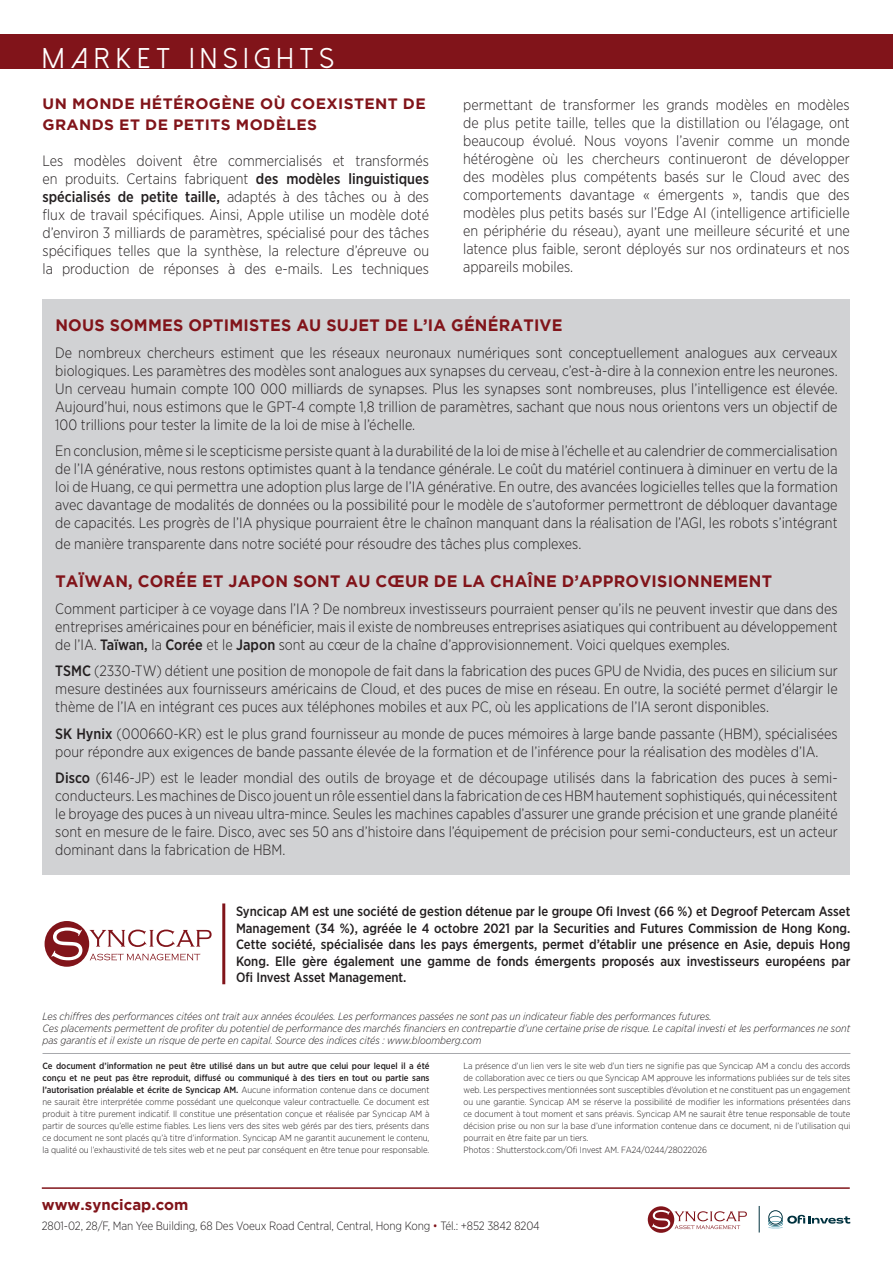
<style>
.page{position:relative;width:893px;height:1263px;background:#fff}
.page>*{position:absolute;margin:0;border:0;box-sizing:border-box;transform-origin:0 0}
.t1{font:28.5px "Dolce Vita";letter-spacing:.25em;color:#fff}
.t2{font:700 16.5px "Gotham";letter-spacing:.015em;color:#81141a}
.t3{font:300 15px/18px "Gotham Narrow";color:#231f20;text-align:justify}
.t4{font:700 15px/21px "Gotham";letter-spacing:.025em;color:#81141a}
.t5{font:700 15px "Gotham";color:#81141a}
.t6{font:500 13.5px/16.5px "Gotham Narrow";color:#231f20;text-align:justify}
.t7{font:300 12px "Gotham Narrow";letter-spacing:-.01em;color:#231f20}
.t8{font:italic 300 10.5px/12px "Gotham Narrow";color:#231f20}
.t9{font:300 9px/12px "Gotham Narrow";color:#231f20;text-align:justify}
.s1{font-weight:500}
.s2{color:#81141a}
</style>
<div class="page">
<hr style="left:42px;top:1187px;width:808px;height:2px;background:#81141a">
<svg style="left:648px;top:1206px;width:99px;height:27px"></svg>
<svg style="left:759px;top:1206px;width:1px;height:26px"></svg>
<svg style="left:768px;top:1210px;width:82px;height:18px"></svg>
<div style="left:43px;top:299px;width:807px;height:576px;background:#d1d2d4"></div>
<div style="left:0;top:34px;width:893px;height:34px;background:#81141a"></div>
<hr style="left:222px;top:903px;width:3px;height:81px;background:#81141a">
<hr style="left:43px;top:1053px;width:807px;height:1px;background:#a8a9ad">
<svg style="left:45px;top:921px;width:167px;height:46px"></svg>
<p class="t1" style="left:43px;top:44px;width:293px">MARKET INSIGHTS</p>
<p class="t4" style="left:43px;top:93px;width:385px">UN MONDE HÉTÉROGÈNE OÙ COEXISTENT DE<br>GRANDS ET DE PETITS MODÈLES</p>
<p class="t3" style="left:43px;top:151px;width:388px">Les modèles doivent être commercialisés et transformés en produits. Certains fabriquent <span class="s1">des modèles linguistiques spécialisés de petite taille,</span> adaptés à des tâches ou à des flux de travail spécifiques. Ainsi, Apple utilise un modèle doté d’environ 3 milliards de paramètres, spécialisé pour des tâches spécifiques telles que la synthèse, la relecture d’épreuve ou la production de réponses à des e-mails. Les techniques</p>
<p class="t3" style="left:463px;top:95px;width:388px">permettant de transformer les grands modèles en modèles de plus petite taille, telles que la distillation ou l’élagage, ont beaucoup évolué. Nous voyons l’avenir comme un monde hétérogène où les chercheurs continueront de développer des modèles plus compétents basés sur le Cloud avec des comportements davantage « émergents », tandis que des modèles plus petits basés sur l’Edge AI (intelligence artificielle en périphérie du réseau), ayant une meilleure sécurité et une latence plus faible, seront déployés sur nos ordinateurs et nos appareils mobiles.</p>
<p class="t2" style="left:55px;top:316px;width:509px">NOUS SOMMES OPTIMISTES AU SUJET DE L’IA GÉNÉRATIVE</p>
<p class="t3" style="left:55px;top:343px;width:784px">De nombreux chercheurs estiment que les réseaux neuronaux numériques sont conceptuellement analogues aux cerveaux biologiques. Les paramètres des modèles sont analogues aux synapses du cerveau, c’est-à-dire à la connexion entre les neurones.<br>Un cerveau humain compte 100 000 milliards de synapses. Plus les synapses sont nombreuses, plus l’intelligence est élevée.<br>Aujourd’hui, nous estimons que le GPT-4 compte 1,8 trillion de paramètres, sachant que nous nous orientons vers un objectif de 100 trillions pour tester la limite de la loi de mise à l’échelle.</p>
<p class="t3" style="left:55px;top:442px;width:784px">En conclusion, même si le scepticisme persiste quant à la durabilité de la loi de mise à l’échelle et au calendrier de commercialisation de l’IA générative, nous restons optimistes quant à la tendance générale. Le coût du matériel continuera à diminuer en vertu de la loi de Huang, ce qui permettra une adoption plus large de l’IA générative. En outre, des avancées logicielles telles que la formation avec davantage de modalités de données ou la possibilité pour le modèle de s’autoformer permettront de débloquer davantage de capacités. Les progrès de l’IA physique pourraient être le chaînon manquant dans la réalisation de l’AGI, les robots s’intégrant</p>
<p class="t3" style="left:55px;top:535px;width:528px">de manière transparente dans notre société pour résoudre des tâches plus complexes.</p>
<p class="t2" style="left:55px;top:572px;width:718px">TAÏWAN, CORÉE ET JAPON SONT AU CŒUR DE LA CHAÎNE D’APPROVISIONNEMENT</p>
<p class="t3" style="left:55px;top:599px;width:784px">Comment participer à ce voyage dans l’IA ? De nombreux investisseurs pourraient penser qu’ils ne peuvent investir que dans des entreprises américaines pour en bénéficier, mais il existe de nombreuses entreprises asiatiques qui contribuent au développement de l’IA. <span class="s1">Taïwan,</span> la <span class="s1">Corée</span> et le <span class="s1">Japon</span> sont au cœur de la chaîne d’approvisionnement. Voici quelques exemples.</p>
<p class="t3" style="left:55px;top:662px;width:784px"><span class="s1">TSMC</span> (2330-TW) détient une position de monopole de fait dans la fabrication des puces GPU de Nvidia, des puces en silicium sur mesure destinées aux fournisseurs américains de Cloud, et des puces de mise en réseau. En outre, la société permet d’élargir le thème de l’IA en intégrant ces puces aux téléphones mobiles et aux PC, où les applications de l’IA seront disponibles.</p>
<p class="t3" style="left:55px;top:724px;width:784px"><span class="s1">SK Hynix</span> (000660-KR) est le plus grand fournisseur au monde de puces mémoires à large bande passante (HBM), spécialisées pour répondre aux exigences de bande passante élevée de la formation et de l’inférence pour la réalisation des modèles d’IA.</p>
<p class="t3" style="left:55px;top:769px;width:784px"><span class="s1">Disco</span> (6146-JP) est le leader mondial des outils de broyage et de découpage utilisés dans la fabrication des puces à semi&shy;conducteurs. Les machines de Disco jouent un rôle essentiel dans la fabrication de ces HBM hautement sophistiqués, qui nécessitent le broyage des puces à un niveau ultra-mince. Seules les machines capables d’assurer une grande précision et une grande planéité sont en mesure de le faire. Disco, avec ses 50 ans d’histoire dans l’équipement de précision pour semi-conducteurs, est un acteur dominant dans la fabrication de HBM.</p>
<p class="t6" style="left:236px;top:903px;width:616px">Syncicap AM est une société de gestion détenue par le groupe Ofi Invest (66 %) et Degroof Petercam Asset Management (34 %), agréée le 4 octobre 2021 par la Securities and Futures Commission de Hong Kong.<br>Cette société, spécialisée dans les pays émergents, permet d’établir une présence en Asie, depuis Hong Kong. Elle gère également une gamme de fonds émergents proposés aux investisseurs européens par Ofi Invest Asset Management.</p>
<p class="t8" style="left:43px;top:1010px;width:671px">Les chiffres des performances citées ont trait aux années écoulées. Les performances passées ne sont pas un indicateur fiable des performances futures.</p>
<p class="t8" style="left:43px;top:1022px;width:809px">Ces placements permettent de profiter du potentiel de performance des marchés financiers en contrepartie d’une certaine prise de risque. Le capital investi et les performances ne sont pas garantis et il existe un risque de perte en capital. Source des indices cités : www.bloomberg.com</p>
<p class="t9" style="left:43px;top:1059px;width:388px"><span class="s1">Ce document d’information ne peut être utilisé dans un but autre que celui pour lequel il a été conçu et ne peut pas être reproduit, diffusé ou communiqué à des tiers en tout ou partie sans l’autorisation préalable et écrite de Syncicap AM.</span> Aucune information contenue dans ce document ne saurait être interprétée comme possédant une quelconque valeur contractuelle. Ce document est produit à titre purement indicatif. Il constitue une présentation conçue et réalisée par Syncicap AM à partir de sources qu’elle estime fiables. Les liens vers des sites web gérés par des tiers, présents dans ce document ne sont placés qu’à titre d’information. Syncicap AM ne garantit aucunement le contenu, la qualité ou l’exhaustivité de tels sites web et ne peut par conséquent en être tenue pour responsable.</p>
<p class="t9" style="left:463px;top:1059px;width:388px">La présence d’un lien vers le site web d’un tiers ne signifie pas que Syncicap AM a conclu des accords de collaboration avec ce tiers ou que Syncicap AM approuve les informations publiées sur de tels sites web. Les perspectives mentionnées sont susceptibles d’évolution et ne constituent pas un engagement ou une garantie. Syncicap AM se réserve la possibilité de modifier les informations présentées dans ce document à tout moment et sans préavis. Syncicap AM ne saurait être tenue responsable de toute décision prise ou non sur la base d’une information contenue dans ce document, ni de l’utilisation qui pourrait en être faite par un tiers.</p>
<p class="t9" style="left:463px;top:1143px;width:245px">Photos : Shutterstock.com/Ofi Invest AM. FA24/0244/28022026</p>
<p class="t5" style="left:42px;top:1196px;width:148px">www.syncicap.com</p>
<p class="t7" style="left:42px;top:1218px;width:500px">2801-02, 28/F, Man Yee Building, 68 Des Voeux Road Central, Central, Hong Kong <span class="s2">•</span> Tél.: +852 3842 8204</p>
</div>
